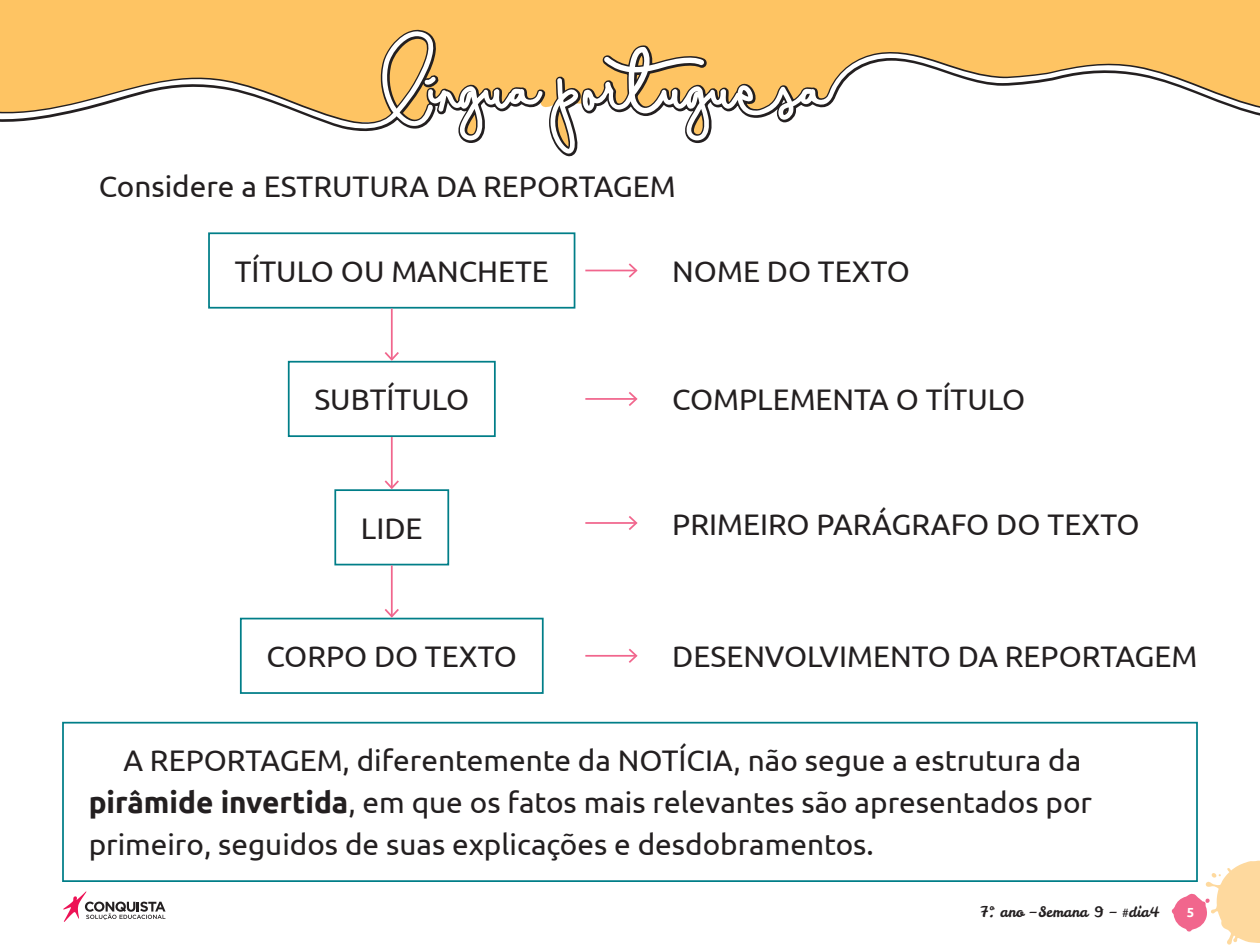
<style>
.page{position:relative;width:1260px;height:945px;background:#fff}
.page>*{position:absolute;margin:0;border:0;box-sizing:border-box;transform-origin:0 0}
._01_Texto_Geral{font:29.75px/42px "Ubuntu";color:#231f20}
.t1{font:14.35px "Leckerli One";color:#231f20}
.t2{font:700 13.12px "Ubuntu";color:#fff}
.s1{font-weight:700}
</style>
<div class="page">
<svg style="left:1172px;top:861px;width:88px;height:84px"></svg>
<svg style="left:63px;top:891px;width:103px;height:31px"></svg>
<svg style="left:0;top:0;width:1260px;height:157px;background:#fdc970"></svg>
<svg style="left:0;top:31px;width:1260px;height:123px"></svg>
<div style="left:208px;top:232px;width:367px;height:77px;border:2px solid #007e88"></div>
<div style="left:288px;top:361px;width:208px;height:76px;border:2px solid #007e88"></div>
<div style="left:240px;top:618px;width:304px;height:76px;border:2px solid #007e88"></div>
<div style="left:334px;top:489px;width:115px;height:76px;border:2px solid #007e88"></div>
<div style="left:62px;top:722px;width:1136px;height:160px;border:2px solid #007e88"></div>
<hr style="left:391px;top:309px;width:2px;height:51px;background:#f1668d">
<svg style="left:383px;top:350px;width:18px;height:12px"></svg>
<hr style="left:585px;top:270px;width:51px;height:1px;background:#f1668d">
<svg style="left:627px;top:263px;width:11px;height:15px"></svg>
<hr style="left:585px;top:398px;width:51px;height:2px;background:#f1668d">
<svg style="left:627px;top:392px;width:11px;height:14px"></svg>
<hr style="left:585px;top:522px;width:51px;height:2px;background:#f1668d">
<svg style="left:627px;top:516px;width:11px;height:14px"></svg>
<hr style="left:585px;top:655px;width:51px;height:2px;background:#f1668d">
<svg style="left:627px;top:648px;width:11px;height:15px"></svg>
<hr style="left:391px;top:437px;width:2px;height:51px;background:#f1668d">
<svg style="left:383px;top:479px;width:18px;height:12px"></svg>
<hr style="left:391px;top:565px;width:2px;height:51px;background:#f1668d">
<svg style="left:383px;top:607px;width:18px;height:12px"></svg>
<p class="_01_Texto_Geral" style="left:99px;top:164px;width:579px">Considere a ESTRUTURA DA REPORTAGEM</p>
<p class="_01_Texto_Geral" style="left:235px;top:250px;width:316px">TÍTULO OU MANCHETE</p>
<p class="_01_Texto_Geral" style="left:314px;top:378px;width:156px">SUBTÍTULO</p>
<p class="_01_Texto_Geral" style="left:361px;top:506px;width:63px">LIDE</p>
<p class="_01_Texto_Geral" style="left:266px;top:635px;width:252px">CORPO DO TEXTO</p>
<p class="_01_Texto_Geral" style="left:672px;top:250px;width:239px">NOME DO TEXTO</p>
<p class="_01_Texto_Geral" style="left:672px;top:378px;width:354px">COMPLEMENTA O TÍTULO</p>
<p class="_01_Texto_Geral" style="left:672px;top:502px;width:469px">PRIMEIRO PARÁGRAFO DO TEXTO</p>
<p class="_01_Texto_Geral" style="left:672px;top:635px;width:527px">DESENVOLVIMENTO DA REPORTAGEM</p>
<p class="_01_Texto_Geral" style="left:89px;top:739px;width:1005px;text-indent:35px">A REPORTAGEM, diferentemente da NOTÍCIA, não segue a estrutura da <span class="s1">pirâmide invertida</span>, em que os fatos mais relevantes são apresentados por primeiro, seguidos de suas explicações e desdobramentos.</p>
<p class="t1" style="left:980px;top:903px;width:181px">7º. ano – Semana 9 – #dia4</p>
<p class="t2" style="left:1187px;top:905px;width:9px">5</p>
</div>
